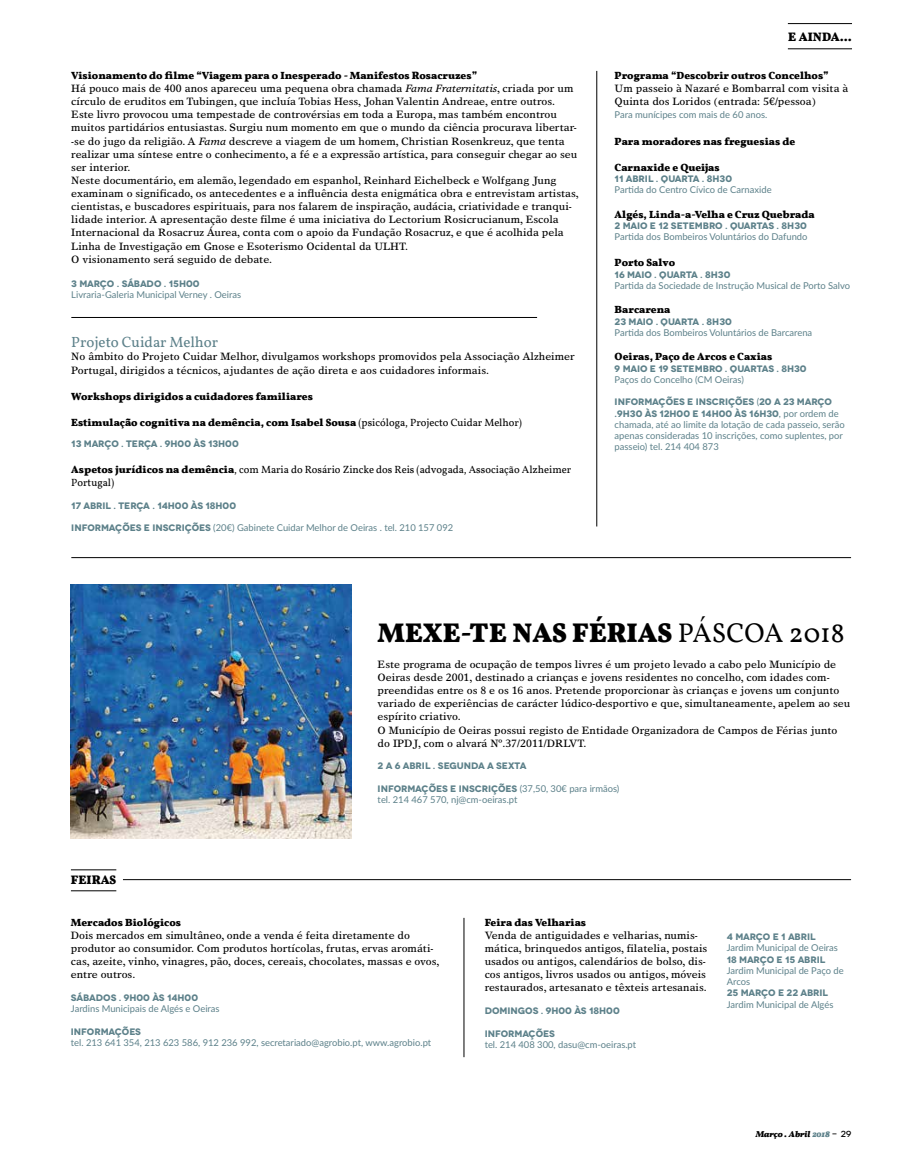
<style>
.page{position:relative;width:922px;height:1170px;background:#fff}
.page>*{position:absolute;margin:0;border:0;box-sizing:border-box;transform-origin:0 0}
.t1{font:700 27.5px "Vollkorn";color:#000}
.t2{font:15px "Vollkorn";color:#5d818a}
.t3{font:700 12.5px "Vollkorn";color:#000}
.t4{font:10.62px/13.1px "Times Europa LT Std";color:#000}
.t5{font:700 10.62px "Vollkorn";color:#000}
.t6{font:10.62px/13.1px "Vollkorn";color:#000}
.t7{font:9.38px/11.2px "Lato";color:#5d818a}
.t8{font:700 9.38px/11.2px "Novecentowide";letter-spacing:-.005em;color:#5d818a}
.t9{font:italic 700 8.75px "Vollkorn";color:#000}
.s1{font-style:italic}
.s2{font-weight:400}
.s3{font-weight:700}
.s4{font-family:"Novecentowide";font-weight:700}
.s5{font-family:"Lato";font-weight:400}
.s6{color:#5d818a}
.s7{font-family:"Novecentowide";font-weight:500;font-style:normal}
</style>
<div class="page">
<hr style="left:787px;top:23px;width:64px;height:1px;background:#000">
<hr style="left:787px;top:49px;width:64px;height:1px;background:#000">
<hr style="left:596px;top:71px;width:1px;height:455px;background:#000">
<hr style="left:123px;top:879px;width:727px;height:1px;background:#000">
<hr style="left:71px;top:869px;width:45px;height:1px;background:#000">
<hr style="left:71px;top:890px;width:45px;height:1px;background:#000">
<hr style="left:463px;top:917px;width:1px;height:140px;background:#000">
<hr style="left:71px;top:317px;width:466px;height:1px;background:#000">
<hr style="left:71px;top:557px;width:779px;height:1px;background:#000">
<img style="left:71px;top:585px;width:280px;height:253px">
<p class="t5" style="left:71px;top:69px;width:407px">Visionamento do filme “Viagem para o Inesperado - Manifestos Rosacruzes”</p>
<p class="t4" style="left:71px;top:82px;width:509px">Há pouco mais de 400 anos apareceu uma pequena obra chamada <span class="s1">Fama Fraternitatis</span>, criada por um círculo de eruditos em Tubingen, que incluía Tobias Hess, Johan Valentin Andreae, entre outros.<br>Este livro provocou uma tempestade de controvérsias em toda a Europa, mas também encontrou muitos partidários entusiastas. Surgiu num momento em que o mundo da ciência procurava libertar--se do jugo da religião. A <span class="s1">Fama</span> descreve a viagem de um homem, Christian Rosenkreuz, que tenta realizar uma síntese entre o conhecimento, a fé e a expressão artística, para conseguir chegar ao seu ser interior.<br>Neste documentário, em alemão, legendado em espanhol, Reinhard Eichelbeck e Wolfgang Jung examinam o significado, os antecedentes e a influência desta enigmática obra e entrevistam artistas, cientistas, e buscadores espirituais, para nos falarem de inspiração, audácia, criatividade e tranqui&shy;lidade interior. A apresentação deste filme é uma iniciativa do Lectorium Rosicrucianum, Escola Internacional da Rosacruz Áurea, conta com o apoio da Fundação Rosacruz, e que é acolhida pela Linha de Investigação em Gnose e Esoterismo Ocidental da ULHT.<br>O visionamento será seguido de debate.</p>
<p class="t8" style="left:71px;top:278px;width:130px">3 MARÇO . SÁBADO . 15H00</p>
<p class="t7" style="left:71px;top:289px;width:171px">Livraria-Galeria Municipal Verney . Oeiras</p>
<h2 class="t2" style="left:71px;top:333px;width:148px">Projeto Cuidar Melhor</h2>
<p class="t4" style="left:71px;top:350px;width:505px">No âmbito do Projeto Cuidar Melhor, divulgamos workshops promovidos pela Associação Alzheimer<br>Portugal, dirigidos a técnicos, ajudantes de ação direta e aos cuidadores informais.</p>
<p class="t5" style="left:71px;top:390px;width:243px">Workshops dirigidos a cuidadores familiares</p>
<p class="t5" style="left:71px;top:416px;width:452px">Estimulação cognitiva na demência, com Isabel Sousa <span class="s2">(psicóloga, Projecto Cuidar Melhor)</span></p>
<p class="t8" style="left:71px;top:438px;width:169px">13 MARÇO . TERÇA . 9H00 ÀS 13H00</p>
<p class="t6" style="left:71px;top:463px;width:501px"><span class="s3">Aspetos jurídicos na demência</span>, com Maria do Rosário Zincke dos Reis (advogada, Associação Alzheimer<br>Portugal)</p>
<p class="t8" style="left:71px;top:500px;width:166px">17 ABRIL . TERÇA . 14H00 ÀS 18H00</p>
<p class="t7" style="left:71px;top:521px;width:383px"><span class="s4">INFORMAÇõES E INSCRIÇÕES</span> (20€) Gabinete Cuidar Melhor de Oeiras . tel. 210 157 092</p>
<p class="t3" style="left:788px;top:29px;width:65px">E AINDA...</p>
<p class="t5" style="left:614px;top:69px;width:215px">Programa “Descobrir outros Concelhos”</p>
<p class="t4" style="left:614px;top:82px;width:235px">Um passeio à Nazaré e Bombarral com visita à<br>Quinta dos Loridos (entrada: 5€/pessoa)</p>
<p class="t7" style="left:614px;top:109px;width:154px">Para munícipes com mais de 60 anos.</p>
<p class="t5" style="left:614px;top:134px;width:182px">Para moradores nas freguesias de</p>
<p class="t5" style="left:614px;top:161px;width:107px">Carnaxide e Queijas</p>
<p class="t8" style="left:614px;top:173px;width:119px">11 ABRIL . QUARTA . 8H30</p>
<p class="t7" style="left:614px;top:184px;width:158px">Partida do Centro Cívico de Carnaxide</p>
<p class="t5" style="left:614px;top:207px;width:201px">Algés, Linda-a-Velha e Cruz Quebrada</p>
<p class="t8" style="left:614px;top:220px;width:194px">2 MAIO E 12 SETEMBRO . QUARTAS . 8H30</p>
<p class="t7" style="left:614px;top:231px;width:194px">Partida dos Bombeiros Voluntários do Dafundo</p>
<p class="t5" style="left:614px;top:256px;width:62px">Porto Salvo</p>
<p class="t8" style="left:614px;top:269px;width:117px">16 MAIO . QUARTA . 8H30</p>
<p class="t7" style="left:614px;top:279px;width:237px">Partida da Sociedade de Instrução Musical de Porto Salvo</p>
<p class="t5" style="left:614px;top:303px;width:57px">Barcarena</p>
<p class="t8" style="left:614px;top:316px;width:119px">23 MAIO . QUARTA . 8H30</p>
<p class="t7" style="left:614px;top:326px;width:199px">Partida dos Bombeiros Voluntários de Barcarena</p>
<p class="t5" style="left:614px;top:350px;width:159px">Oeiras, Paço de Arcos e Caxias</p>
<p class="t8" style="left:614px;top:362px;width:193px">9 MAIO E 19 SETEMBRO . QUARTAS . 8H30</p>
<p class="t7" style="left:614px;top:373px;width:131px">Paços do Concelho (CM Oeiras)</p>
<p class="t8" style="left:614px;top:396px;width:225px">INFORMAÇÕES E INSCRIÇÕES <span class="s5">(</span>20 A 23 MARÇO .9H30 ÀS 12H00 E 14H00 ÀS 16H30<span class="s5">, por ordem de</span></p>
<p class="t7" style="left:614px;top:418px;width:232px">chamada, até ao limite da lotação de cada passeio, serão apenas consideradas 10 inscrições, como suplentes, por passeio) tel. 214 404 873</p>
<h1 class="t1" style="left:377px;top:615px;width:468px">MEXE-TE NAS FÉRIAS <span class="s2">PÁSCOA 2018</span></h1>
<p class="t4" style="left:377px;top:657px;width:474px">Este programa de ocupação de tempos livres é um projeto levado a cabo pelo Município de Oeiras desde 2001, destinado a crianças e jovens residentes no concelho, com idades com&shy;preendidas entre os 8 e os 16 anos. Pretende proporcionar às crianças e jovens um conjunto variado de experiências de carácter lúdico-desportivo e que, simultaneamente, apelem ao seu espírito criativo.<br>O Município de Oeiras possui registo de Entidade Organizadora de Campos de Férias junto do IPDJ, com o alvará Nº.37/2011/DRLVT.</p>
<p class="t8" style="left:377px;top:760px;width:150px">2 A 6 ABRIL . SEGUNDA A SEXTA</p>
<p class="t8" style="left:377px;top:782px;width:243px">INFORMAÇÕES E INSCRIÇÕES <span class="s5">(37,50, 30€ para irmãos)</span></p>
<p class="t7" style="left:377px;top:793px;width:141px">tel. 214 467 570, nj@cm-oeiras.pt</p>
<p class="t3" style="left:71px;top:872px;width:47px">FEIRAS</p>
<p class="t5" style="left:71px;top:915px;width:112px">Mercados Biológicos</p>
<p class="t4" style="left:71px;top:928px;width:370px">Dois mercados em simultâneo, onde a venda é feita diretamente do produtor ao consumidor. Com produtos hortícolas, frutas, ervas aromáti&shy;cas, azeite, vinho, vinagres, pão, doces, cereais, chocolates, massas e ovos, entre outros.</p>
<p class="t8" style="left:71px;top:991px;width:129px">SÁBADOS . 9H00 ÀS 14H00</p>
<p class="t7" style="left:71px;top:1002px;width:150px">Jardins Municipais de Algés e Oeiras</p>
<p class="t8" style="left:71px;top:1025px;width:72px">INFORMAÇÕES</p>
<p class="t7" style="left:71px;top:1036px;width:362px">tel. 213 641 354, 213 623 586, 912 236 992, secretariado@agrobio.pt, www.agrobio.pt</p>
<p class="t5" style="left:484px;top:915px;width:103px">Feira das Velharias</p>
<p class="t4" style="left:484px;top:928px;width:224px">Venda de antiguidades e velharias, numis&shy;mática, brinquedos antigos, filatelia, postais usados ou antigos, calendários de bolso, dis&shy;cos antigos, livros usados ou antigos, móveis restaurados, artesanato e têxteis artesanais.</p>
<p class="t8" style="left:484px;top:1005px;width:136px">DOMINGOS . 9H00 ÀS 18H00</p>
<p class="t8" style="left:484px;top:1027px;width:72px">INFORMAÇÕES</p>
<p class="t7" style="left:484px;top:1038px;width:153px">tel. 214 408 300, dasu@cm-oeiras.pt</p>
<p class="t8" style="left:726px;top:931px;width:90px">4 MARÇO E 1 ABRIL</p>
<p class="t7" style="left:726px;top:941px;width:113px">Jardim Municipal de Oeiras</p>
<p class="t8" style="left:726px;top:953px;width:100px">18 MARÇO E 15 ABRIL</p>
<p class="t7" style="left:726px;top:964px;width:118px">Jardim Municipal de Paço de<br>Arcos</p>
<p class="t8" style="left:726px;top:987px;width:103px">25 MARÇO E 22 ABRIL</p>
<p class="t7" style="left:726px;top:998px;width:108px">Jardim Municipal de Algés</p>
<p class="t9" style="left:755px;top:1128px;width:97px">Março . Abril <span class="s6">2018</span> <span class="s7">- 29</span></p>
</div>
